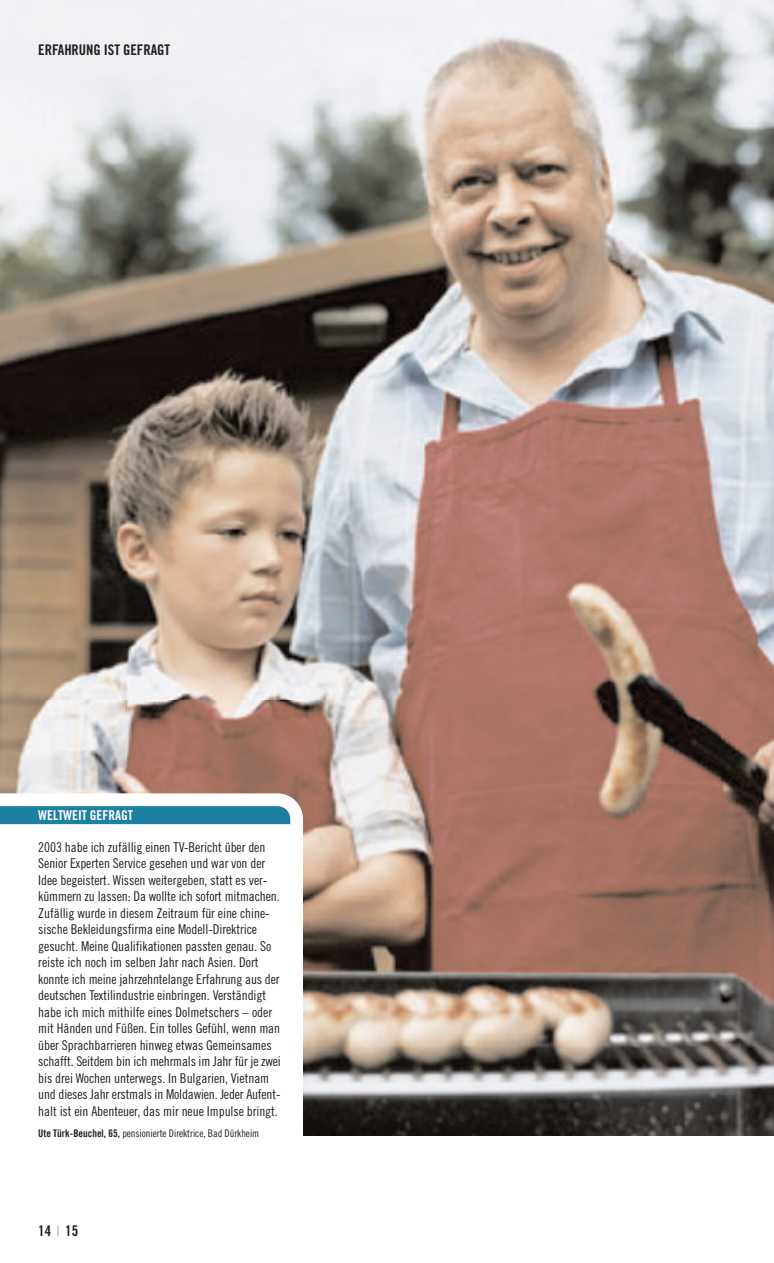
<style>
.page{position:relative;width:774px;height:1263px;background:#fff}
.page>*{position:absolute;margin:0;border:0;box-sizing:border-box;transform-origin:0 0}
.t1{font:14.7px "Trade Gothic Bold Cond Twenty";letter-spacing:-.005em;color:#231f20}
.t2{font:13.5px/16.5px "Trade Gothic Cond Eighteen";letter-spacing:-.005em;color:#231f20}
.t3{font:13.5px "Trade Gothic Bold Cond Twenty";letter-spacing:-.005em;color:#fff}
.t4{font:10.5px "Trade Gothic Cond Eighteen";letter-spacing:-.005em;color:#231f20}
.s1{font-family:"Trade Gothic Bold Cond Twenty"}
</style>
<div class="page">
<img style="left:0;top:0;width:774px;height:1135px">
<svg style="left:0;top:793px;width:303px;height:342px"></svg>
<div style="left:0;top:806px;width:290px;height:18px;background:#1d7fa1"></div>
<p class="t1" style="left:38px;top:45px;width:133px">ERFAHRUNG IST GEFRAGT</p>
<p class="t3" style="left:38px;top:811px;width:96px">WELTWEIT GEFRAGT</p>
<p class="t2" style="left:38px;top:840px;width:244px">2003 habe ich zufällig einen TV-Bericht über den Senior Experten Service gesehen und war von der Idee begeistert. Wissen weitergeben, statt es ver&shy;kümmern zu lassen: Da wollte ich sofort mitmachen.<br>Zufällig wurde in diesem Zeitraum für eine chine&shy;sische Bekleidungsfirma eine Modell-Direktrice gesucht. Meine Qualifikationen passten genau. So reiste ich noch im selben Jahr nach Asien. Dort konnte ich meine jahrzehntelange Erfahrung aus der deutschen Textilindustrie einbringen. Verständigt habe ich mich mithilfe eines Dolmetschers – oder mit Händen und Füßen. Ein tolles Gefühl, wenn man über Sprachbarrieren hinweg etwas Gemeinsames schafft. Seitdem bin ich mehrmals im Jahr für je zwei bis drei Wochen unterwegs. In Bulgarien, Vietnam und dieses Jahr erstmals in Moldawien. Jeder Aufent&shy;halt ist ein Abenteuer, das mir neue Impulse bringt.</p>
<p class="t4" style="left:38px;top:1129px;width:222px"><span class="s1">Ute Türk-Beuchel, 65,</span> pensionierte Direktrice, Bad Dürkheim</p>
<p class="t1" style="left:38px;top:1225px;width:41px">14 | 15</p>
</div>
